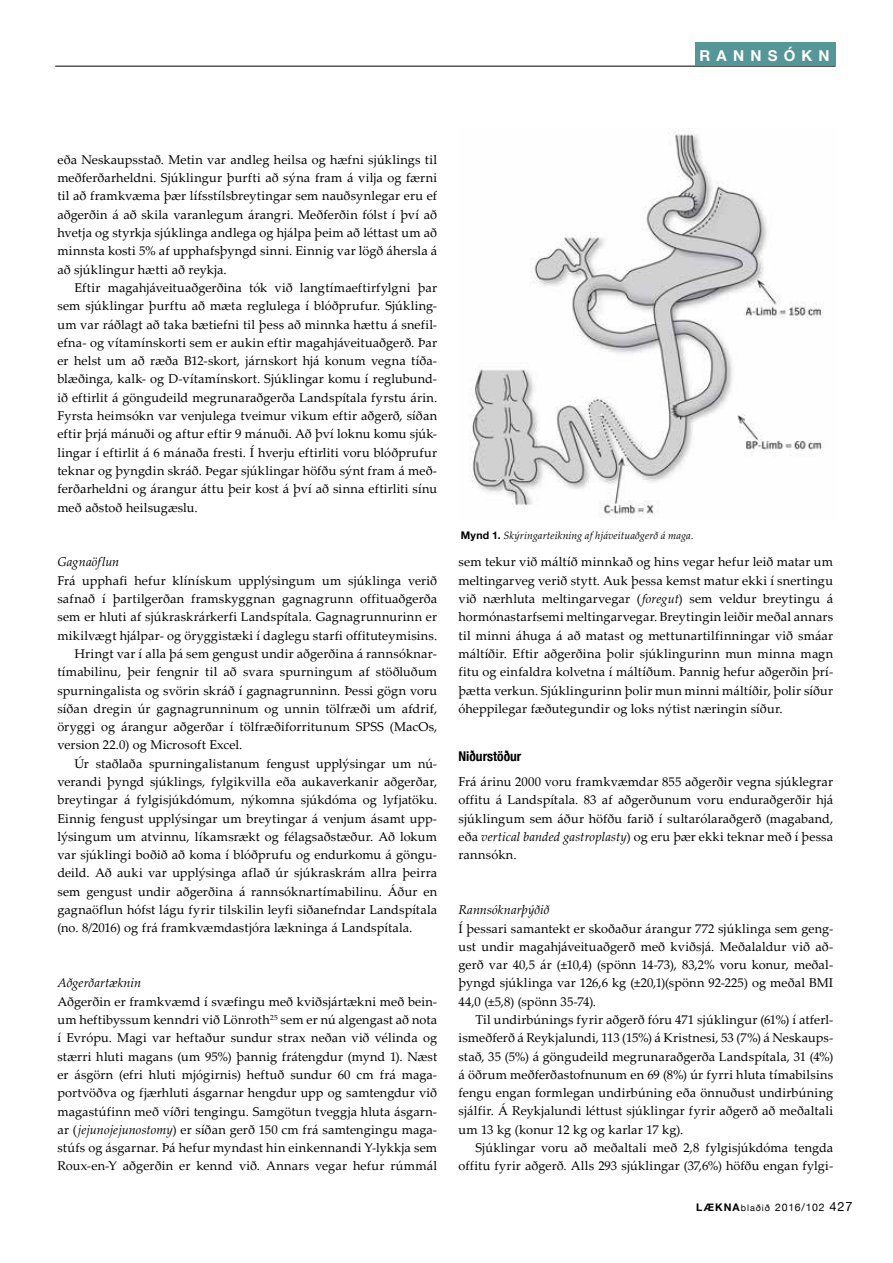
<style>
.page{position:relative;width:893px;height:1263px;background:#fff}
.page>*{position:absolute;margin:0;border:0;box-sizing:border-box;transform-origin:0 0}
.t1{font:700 15px "Helvetica Neue";letter-spacing:.415em;color:#fff}
.t2{font:700 condensed 13.5px "Helvetica Neue";color:#000}
.t3{font:12.75px/18.3px "Palatino Linotype";letter-spacing:.01em;color:#000;text-align:justify}
.t4{font:italic 12.75px "Palatino Linotype";letter-spacing:.005em;color:#000}
.t5{font:italic 10.5px "Palatino Linotype";letter-spacing:.01em;color:#000}
.t6{font:10.5px "Helvetica Neue";letter-spacing:.07em;color:#000}
.s1{font-style:italic}
.s2{font-family:"Helvetica Neue";font-weight:700;font-style:normal}
.s3{font-weight:700}
.s4{font-size:9px}
.s5{font-size:12.75px}
</style>
<div class="page">
<hr style="left:55px;top:66px;width:781px;height:1px;background:#000">
<div style="left:695px;top:42px;width:140px;height:24px;background:#559698"></div>
<img style="left:472px;top:129px;width:352px;height:389px">
<p class="t1" style="left:699px;top:44px;width:132px">RANNSÓKN</p>
<p class="t3" style="left:57px;top:150px;width:381px">eða Neskaupsstað. Metin var andleg heilsa og hæfni sjúklings til meðferðarheldni. Sjúklingur þurfti að sýna fram á vilja og færni til að framkvæma þær lífsstílsbreytingar sem nauðsynlegar eru ef aðgerðin á að skila varanlegum árangri. Meðferðin fólst í því að hvetja og styrkja sjúklinga andlega og hjálpa þeim að léttast um að minnsta kosti 5% af upphafsþyngd sinni. Einnig var lögð áhersla á að sjúklingur hætti að reykja.</p>
<p class="t3" style="left:57px;top:278px;width:381px;text-indent:17px">Eftir magahjáveituaðgerðina tók við langtímaeftirfylgni þar sem sjúklingar þurftu að mæta reglulega í blóðprufur. Sjúkling&shy;um var ráðlagt að taka bætiefni til þess að minnka hættu á snefil&shy;efna- og vítamínskorti sem er aukin eftir magahjáveituaðgerð. Þar er helst um að ræða B12-skort, járnskort hjá konum vegna tíða&shy;blæðinga, kalk- og D-vítamínskort. Sjúklingar komu í reglubund&shy;ið eftirlit á göngudeild megrunaraðgerða Landspítala fyrstu árin.<br>Fyrsta heimsókn var venjulega tveimur vikum eftir aðgerð, síðan eftir þrjá mánuði og aftur eftir 9 mánuði. Að því loknu komu sjúk&shy;lingar í eftirlit á 6 mánaða fresti. Í hverju eftirliti voru blóðprufur teknar og þyngdin skráð. Þegar sjúklingar höfðu sýnt fram á með&shy;ferðarheldni og árangur áttu þeir kost á því að sinna eftirliti sínu með aðstoð heilsugæslu.</p>
<p class="t4" style="left:57px;top:553px;width:63px">Gagnaöflun</p>
<p class="t3" style="left:57px;top:571px;width:381px">Frá upphafi hefur klínískum upplýsingum um sjúklinga verið</p>
<p class="t3" style="left:57px;top:589px;width:381px">safnað í þartilgerðan framskyggnan gagnagrunn offituaðgerða</p>
<p class="t3" style="left:57px;top:607px;width:381px">sem er hluti af sjúkraskrárkerfi Landspítala. Gagnagrunnurinn er</p>
<p class="t3" style="left:57px;top:626px;width:381px">mikilvægt hjálpar- og öryggistæki í daglegu starfi offituteymisins.</p>
<p class="t3" style="left:74px;top:644px;width:364px">Hringt var í alla þá sem gengust undir aðgerðina á rannsóknar-</p>
<p class="t3" style="left:57px;top:662px;width:381px">tímabilinu, þeir fengnir til að svara spurningum af stöðluðum</p>
<p class="t3" style="left:57px;top:680px;width:381px">spurningalista og svörin skráð í gagnagrunninn. Þessi gögn voru</p>
<p class="t3" style="left:57px;top:699px;width:381px">síðan dregin úr gagnagrunninum og unnin tölfræði um afdrif,</p>
<p class="t3" style="left:57px;top:717px;width:381px">öryggi og árangur aðgerðar í tölfræðiforritunum SPSS (MacOs,</p>
<p class="t3" style="left:57px;top:735px;width:187px">version 22.0) og Microsoft Excel.</p>
<p class="t3" style="left:74px;top:754px;width:364px">Úr staðlaða spurningalistanum fengust upplýsingar um nú-</p>
<p class="t3" style="left:57px;top:772px;width:381px">verandi þyngd sjúklings, fylgikvilla eða aukaverkanir aðgerðar,</p>
<p class="t3" style="left:57px;top:790px;width:381px">breytingar á fylgisjúkdómum, nýkomna sjúkdóma og lyfjatöku.</p>
<p class="t3" style="left:57px;top:809px;width:381px">Einnig fengust upplýsingar um breytingar á venjum ásamt upp-</p>
<p class="t3" style="left:57px;top:827px;width:381px">lýsingum um atvinnu, líkamsrækt og félagsaðstæður. Að lokum</p>
<p class="t3" style="left:57px;top:845px;width:381px">var sjúklingi boðið að koma í blóðprufu og endurkomu á göngu-</p>
<p class="t3" style="left:57px;top:863px;width:381px">deild. Að auki var upplýsinga aflað úr sjúkraskrám allra þeirra</p>
<p class="t3" style="left:57px;top:882px;width:381px">sem gengust undir aðgerðina á rannsóknartímabilinu. Áður en</p>
<p class="t3" style="left:57px;top:900px;width:381px">gagnaöflun hófst lágu fyrir tilskilin leyfi siðanefndar Landspítala</p>
<p class="t3" style="left:57px;top:918px;width:356px">(no. 8/2016) og frá framkvæmdastjóra lækninga á Landspítala.</p>
<p class="t4" style="left:57px;top:974px;width:85px">Aðgerðartæknin</p>
<p class="t3" style="left:57px;top:991px;width:381px">Aðgerðin er framkvæmd í svæfingu með kviðsjártækni með bein&shy;um heftibyssum kenndri við Lönroth<sup>25</sup> sem er nú algengast að nota í Evrópu. Magi var heftaður sundur strax neðan við vélinda og stærri hluti magans (um 95%) þannig frátengdur (mynd 1). Næst er ásgörn (efri hluti mjógirnis) heftuð sundur 60 cm frá maga&shy;portvöðva og fjærhluti ásgarnar hengdur upp og samtengdur við magastúfinn með víðri tengingu. Samgötun tveggja hluta ásgarn&shy;ar (<span class="s1">jejunojejunostomy</span>) er síðan gerð 150 cm frá samtengingu maga&shy;stúfs og ásgarnar. Þá hefur myndast hin einkennandi Y-lykkja sem Roux-en-Y aðgerðin er kennd við. Annars vegar hefur rúmmál</p>
<p class="t5" style="left:461px;top:528px;width:234px"><span class="s2">Mynd 1.</span> Skýringarteikning af hjáveituaðgerð á maga.</p>
<p class="t3" style="left:458px;top:552px;width:376px">sem tekur við máltíð minnkað og hins vegar hefur leið matar um meltingarveg verið stytt. Auk þessa kemst matur ekki í snertingu við nærhluta meltingarvegar (<span class="s1">foregut</span>) sem veldur breytingu á hormónastarfsemi meltingarvegar. Breytingin leiðir meðal annars til minni áhuga á að matast og mettunartilfinningar við smáar máltíðir. Eftir aðgerðina þolir sjúklingurinn mun minna magn fitu og einfaldra kolvetna í máltíðum. Þannig hefur aðgerðin þrí&shy;þætta verkun. Sjúklingurinn þolir mun minni máltíðir, þolir síður óheppilegar fæðutegundir og loks nýtist næringin síður.</p>
<p class="t2" style="left:458px;top:745px;width:64px">Niðurstöður</p>
<p class="t3" style="left:458px;top:772px;width:376px">Frá árinu 2000 voru framkvæmdar 855 aðgerðir vegna sjúklegrar offitu á Landspítala. 83 af aðgerðunum voru enduraðgerðir hjá sjúklingum sem áður höfðu farið í sultarólaraðgerð (magaband, eða <span class="s1">vertical banded gastroplasty</span>) og eru þær ekki teknar með í þessa rannsókn.</p>
<p class="t4" style="left:458px;top:901px;width:92px">Rannsóknarþýðið</p>
<p class="t3" style="left:458px;top:918px;width:376px">Í þessari samantekt er skoðaður árangur 772 sjúklinga sem geng&shy;ust undir magahjáveituaðgerð með kviðsjá. Meðalaldur við að&shy;gerð var 40,5 ár (±10,4) (spönn 14-73), 83,2% voru konur, meðal&shy;þyngd sjúklinga var 126,6 kg (±20,1)(spönn 92-225) og meðal BMI 44,0 (±5,8) (spönn 35-74).</p>
<p class="t3" style="left:458px;top:1010px;width:376px;text-indent:17px">Til undirbúnings fyrir aðgerð fóru 471 sjúklingur (61%) í atferl&shy;ismeðferð á Reykjalundi, 113 (15%) á Kristnesi, 53 (7%) á Neskaups&shy;stað, 35 (5%) á göngudeild megrunaraðgerða Landspítala, 31 (4%) á öðrum meðferðastofnunum en 69 (8%) úr fyrri hluta tímabilsins fengu engan formlegan undirbúning eða önnuðust undirbúning sjálfir. Á Reykjalundi léttust sjúklingar fyrir aðgerð að meðaltali um 13 kg (konur 12 kg og karlar 17 kg).</p>
<p class="t3" style="left:458px;top:1138px;width:376px;text-align:right">Sjúklingar voru að meðaltali með 2,8 fylgisjúkdóma tengda offitu fyrir aðgerð. Alls 293 sjúklingar (37,6%) höfðu engan fylgi-</p>
<p class="t6" style="left:696px;top:1200px;width:158px"><span class="s3">LÆKNA</span><span class="s4">blaðið</span> 2016/102 <span class="s5">427</span></p>
</div>
